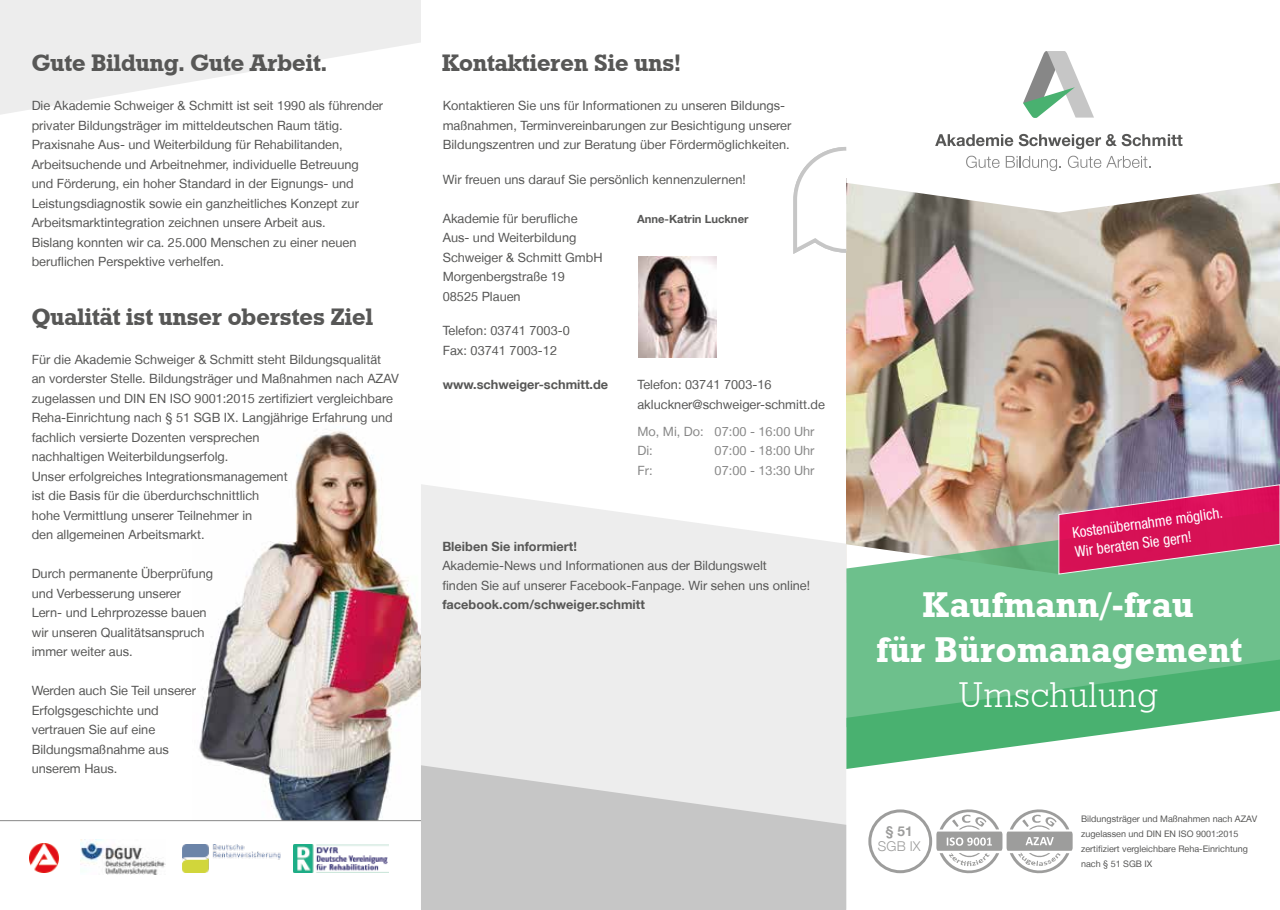
<style>
.page{position:relative;width:1280px;height:910px;background:#fff}
.page>*{position:absolute;margin:0;border:0;box-sizing:border-box;transform-origin:0 0}
.t1{font:700 36px/45px "Geo Slb 712 Md BT";letter-spacing:.02em;color:#fff;text-align:center}
.t2{font:36px "Geo Slb 712 Lt BT";letter-spacing:.02em;color:#fff}
.t3{font:700 24px "Geo Slb 712 Md BT";color:#575756}
.t4{font:condensed 15px/19.4px "Helvetica Neue LT Std";color:#fff}
.t5{font:300 13.5px "Helvetica Neue LT";color:#9d9d9c}
.t6{font:700 13.5px "Helvetica Neue LT";color:#9d9d9c}
.t7{font:12.75px/19.5px "Helvetica Neue LT";color:#575756}
.t8{font:700 12.75px "Helvetica Neue LT";color:#575756}
.t9{font:12.75px/19.5px "Helvetica Neue LT";color:#878787}
.t10{font:700 11.25px "Helvetica Neue LT";color:#575756}
.t11{font:9px/15px "Helvetica Neue LT";color:#575756}
</style>
<div class="page">
<img style="left:846px;top:213px;width:434px;height:297px">
<svg style="left:850px;top:133px;width:430px;height:80px"></svg>
<svg style="left:935px;top:134px;width:78px;height:12px"></svg>
<svg style="left:1019px;top:134px;width:163px;height:15px"></svg>
<svg style="left:966px;top:156px;width:33px;height:12px"></svg>
<svg style="left:1006px;top:156px;width:55px;height:15px"></svg>
<svg style="left:1068px;top:156px;width:83px;height:12px"></svg>
<svg style="left:1023px;top:51px;width:71px;height:67px"></svg>
<svg style="left:846px;top:510px;width:434px;height:150px;background:#7ebe91"></svg>
<svg style="left:846px;top:660px;width:434px;height:109px"></svg>
<svg style="left:1058px;top:484px;width:222px;height:90px;background:#bd4870"></svg>
<svg style="left:0;top:0;width:421px;height:115px;fill:#ededed"></svg>
<img style="left:199px;top:431px;width:222px;height:389px">
<hr style="left:0;top:820px;width:421px;height:1px;background:#878787">
<svg style="left:793px;top:147px;width:57px;height:110px"></svg>
<svg style="left:421px;top:484px;width:425px;height:281px;background:#eee"></svg>
<svg style="left:421px;top:765px;width:425px;height:145px;background:#cdcdcd"></svg>
<img style="left:30px;top:844px;width:28px;height:28px">
<img style="left:182px;top:844px;width:98px;height:28px">
<img style="left:293px;top:844px;width:95px;height:28px">
<img style="left:80px;top:840px;width:85px;height:34px">
<img style="left:638px;top:256px;width:78px;height:102px">
<svg style="left:868px;top:809px;width:205px;height:65px"></svg>
<h2 class="t3" style="left:32px;top:47px;width:297px">Gute Bildung. Gute Arbeit.</h2>
<p class="t7" style="left:32px;top:96px;width:353px">Die Akademie Schweiger &amp; Schmitt ist seit 1990 als führender privater Bildungsträger im mitteldeutschen Raum tätig.<br>Praxisnahe Aus- und Weiterbildung für Rehabilitanden, Arbeitsuchende und Arbeitnehmer, individuelle Betreuung und Förderung, ein hoher Standard in der Eignungs- und Leistungsdiagnostik sowie ein ganzheitliches Konzept zur Arbeitsmarktintegration zeichnen unsere Arbeit aus.<br>Bislang konnten wir ca. 25.000 Menschen zu einer neuen beruflichen Perspektive verhelfen.</p>
<h2 class="t3" style="left:32px;top:301px;width:343px">Qualität ist unser oberstes Ziel</h2>
<p class="t7" style="left:32px;top:349px;width:369px">Für die Akademie Schweiger &amp; Schmitt steht Bildungsqualität<br>an vorderster Stelle. Bildungsträger und Maßnahmen nach AZAV zugelassen und DIN EN ISO 9001:2015 zertifiziert vergleichbare Reha-Einrichtung nach § 51 SGB IX. Langjährige Erfahrung und fachlich versierte Dozenten versprechen<br>nachhaltigen Weiterbildungserfolg.<br>Unser erfolgreiches Integrationsmanagement<br>ist die Basis für die überdurchschnittlich<br>hohe Vermittlung unserer Teilnehmer in<br>den allgemeinen Arbeitsmarkt.</p>
<p class="t7" style="left:32px;top:564px;width:183px">Durch permanente Überprüfung und Verbesserung unserer<br>Lern- und Lehrprozesse bauen wir unseren Qualitätsanspruch immer weiter aus.</p>
<p class="t7" style="left:32px;top:681px;width:166px">Werden auch Sie Teil unserer<br>Erfolgsgeschichte und vertrauen Sie auf eine<br>Bildungsmaßnahme aus unserem Haus.</p>
<h2 class="t3" style="left:442px;top:47px;width:240px">Kontaktieren Sie uns!</h2>
<p class="t7" style="left:443px;top:96px;width:350px">Kontaktieren Sie uns für Informationen zu unseren Bildungs&shy;maßnahmen, Terminvereinbarungen zur Besichtigung unserer<br>Bildungszentren und zur Beratung über Fördermöglichkeiten.</p>
<p class="t7" style="left:443px;top:169px;width:304px">Wir freuen uns darauf Sie persönlich kennenzulernen!</p>
<p class="t7" style="left:443px;top:208px;width:161px">Akademie für berufliche<br>Aus- und Weiterbildung<br>Schweiger &amp; Schmitt GmbH<br>Morgenbergstraße 19<br>08525 Plauen</p>
<p class="t7" style="left:443px;top:321px;width:129px">Telefon: 03741 7003-0<br>Fax: 03741 7003-12</p>
<p class="t8" style="left:443px;top:377px;width:167px">www.schweiger-schmitt.de</p>
<p class="t10" style="left:637px;top:212px;width:113px">Anne-Katrin Luckner</p>
<p class="t7" style="left:637px;top:375px;width:189px">Telefon: 03741 7003-16 akluckner@schweiger-schmitt.de</p>
<p class="t9" style="left:637px;top:421px;width:179px">Mo, Mi, Do: 07:00 - 16:00 Uhr<br>Di:</p>
<p class="t9" style="left:715px;top:441px;width:101px">07:00 - 18:00 Uhr</p>
<p class="t9" style="left:637px;top:460px;width:17px">Fr:</p>
<p class="t9" style="left:715px;top:460px;width:101px">07:00 - 13:30 Uhr</p>
<p class="t8" style="left:442px;top:538px;width:136px">Bleiben Sie informiert!</p>
<p class="t7" style="left:442px;top:556px;width:369px">Akademie-News und Informationen aus der Bildungswelt<br>finden Sie auf unserer Facebook-Fanpage. Wir sehen uns online!</p>
<p class="t8" style="left:442px;top:597px;width:204px">facebook.com/schweiger.schmitt</p>
<p class="t4" style="left:1071px;top:523px;width:153px;rotate:-8deg">Kostenübernahme möglich.<br>Wir beraten Sie gern!</p>
<h1 class="t1" style="left:877px;top:584px;width:367px">Kaufmann/-frau<br>für Büromanagement</h1>
<h1 class="t2" style="left:958px;top:672px;width:201px">Umschulung</h1>
<p class="t6" style="left:886px;top:822px;width:28px">§ 51</p>
<p class="t5" style="left:878px;top:837px;width:44px">SGB IX</p>
<p class="t11" style="left:1081px;top:811px;width:178px">Bildungsträger und Maßnahmen nach AZAV zugelassen und DIN EN ISO 9001:2015 zertifiziert vergleichbare Reha-Einrichtung nach § 51 SGB IX</p>
</div>
